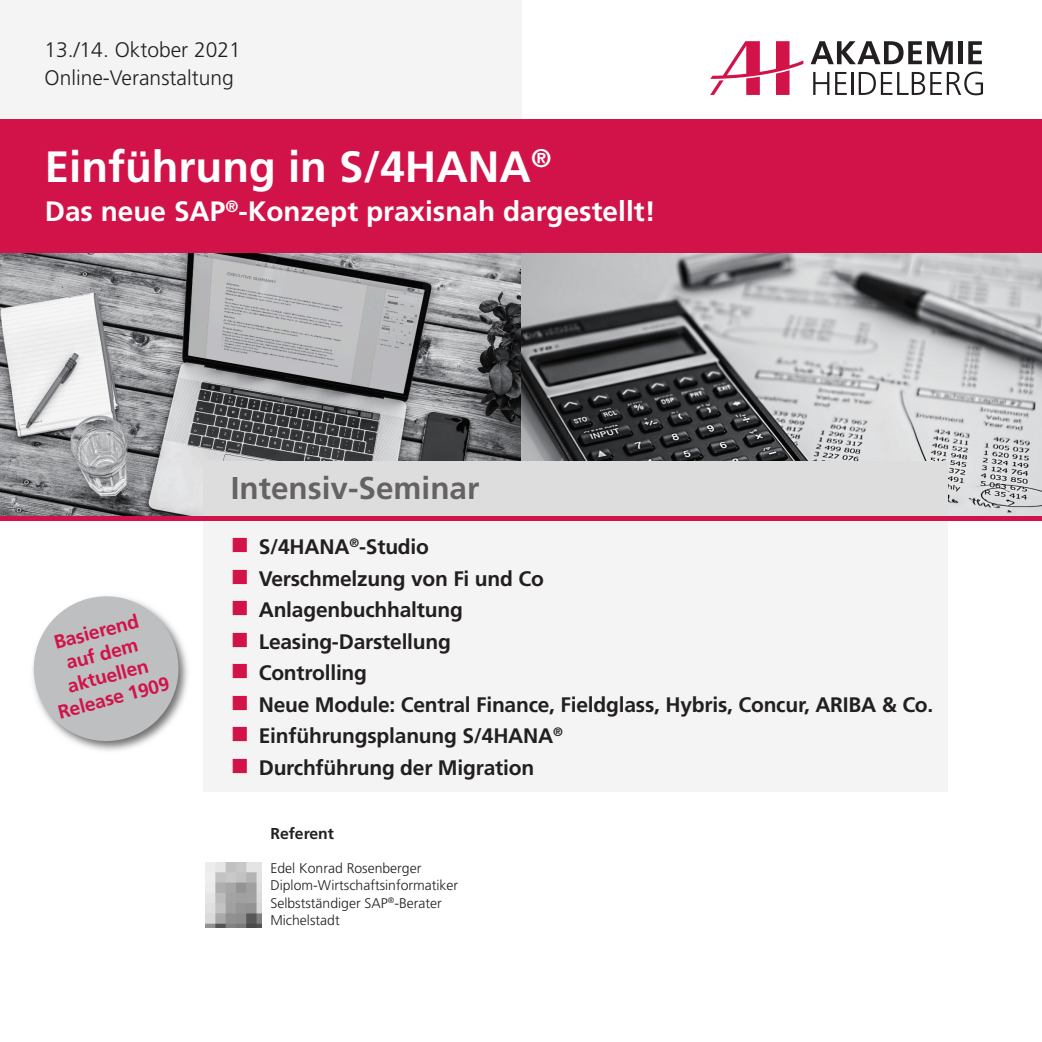
<style>
.page{position:relative;width:1042px;height:1042px;background:#fff}
.page>*{position:absolute;margin:0;border:0;box-sizing:border-box;transform-origin:0 0}
.t1{font:700 43.75px "Frutiger LT Pro";color:#fff}
.t2{font:700 31.5px "Frutiger LT Pro";color:#656263}
.t3{font:700 28px "Frutiger LT Pro";color:#fff}
.t4{font:700 21px/31.5px "Frutiger LT Pro";letter-spacing:-.01em;color:#231f20}
.t5{font:300 21px/28px "Frutiger LT Pro";color:#231f20}
.t6{font:700 19.25px/22.8px "Frutiger LT Pro";color:#d11349;text-align:center}
.t7{font:700 15.75px "Frutiger LT Pro";color:#231f20}
.t8{font:300 14px/17.5px "Frutiger LT Pro";color:#231f20}
</style>
<div class="page">
<div style="left:0;top:0;width:521px;height:120px;background:#f4f4f4"></div>
<div style="left:203px;top:519px;width:744px;height:273px;background:#f4f4f4"></div>
<div style="left:0;top:120px;width:1042px;height:133px;background:#d11349"></div>
<svg style="left:810px;top:41px;width:143px;height:23px"></svg>
<div style="left:958px;top:41px;width:5px;height:23px;background:#231f20"></div>
<svg style="left:968px;top:41px;width:14px;height:23px"></svg>
<svg style="left:813px;top:72px;width:16px;height:23px"></svg>
<svg style="left:835px;top:72px;width:12px;height:23px"></svg>
<hr style="left:851px;top:72px;width:2px;height:23px;background:#231f20">
<svg style="left:710px;top:41px;width:93px;height:54px"></svg>
<svg style="left:858px;top:72px;width:125px;height:23px"></svg>
<img style="left:0;top:253px;width:1042px;height:268px">
<div style="left:203px;top:461px;width:744px;height:60px;background:#deddde"></div>
<hr style="left:0;top:516px;width:1042px;height:4px;background:#d11349">
<img style="left:206px;top:862px;width:55px;height:65px">
<svg style="left:32px;top:596px;width:154px;height:153px"></svg>
<p class="t5" style="left:45px;top:38px;width:198px">13./14. Oktober 2021<br>Online-Veranstaltung</p>
<h1 class="t1" style="left:45px;top:149px;width:508px">Einführung in S/4HANA<sup>®</sup></h1>
<h3 class="t3" style="left:45px;top:200px;width:612px">Das neue SAP<sup>®</sup>-Konzept praxisnah dargestellt!</h3>
<p class="t6" style="left:38px;top:637px;width:116px;rotate:-15deg">Basierend auf dem aktuellen<br>Release 1909</p>
<h2 class="t2" style="left:231px;top:476px;width:250px">Intensiv-Seminar</h2>
<p class="t4" style="left:259px;top:533px;width:676px">S/4HANA<sup>®</sup>-Studio<br>Verschmelzung von Fi und Co<br>Anlagenbuchhaltung<br>Leasing-Darstellung<br>Controlling<br>Neue Module: Central Finance, Fieldglass, Hybris, Concur, ARIBA &amp; Co.<br>Einführungsplanung S/4HANA<sup>®<br></sup>Durchführung der Migration</p>
<p class="t7" style="left:270px;top:827px;width:65px">Referent</p>
<p class="t8" style="left:270px;top:860px;width:189px">Edel Konrad Rosenberger<br>Diplom-Wirtschaftsinformatiker<br>Selbstständiger SAP<sup>®</sup>-Berater<br>Michelstadt</p>
</div>
